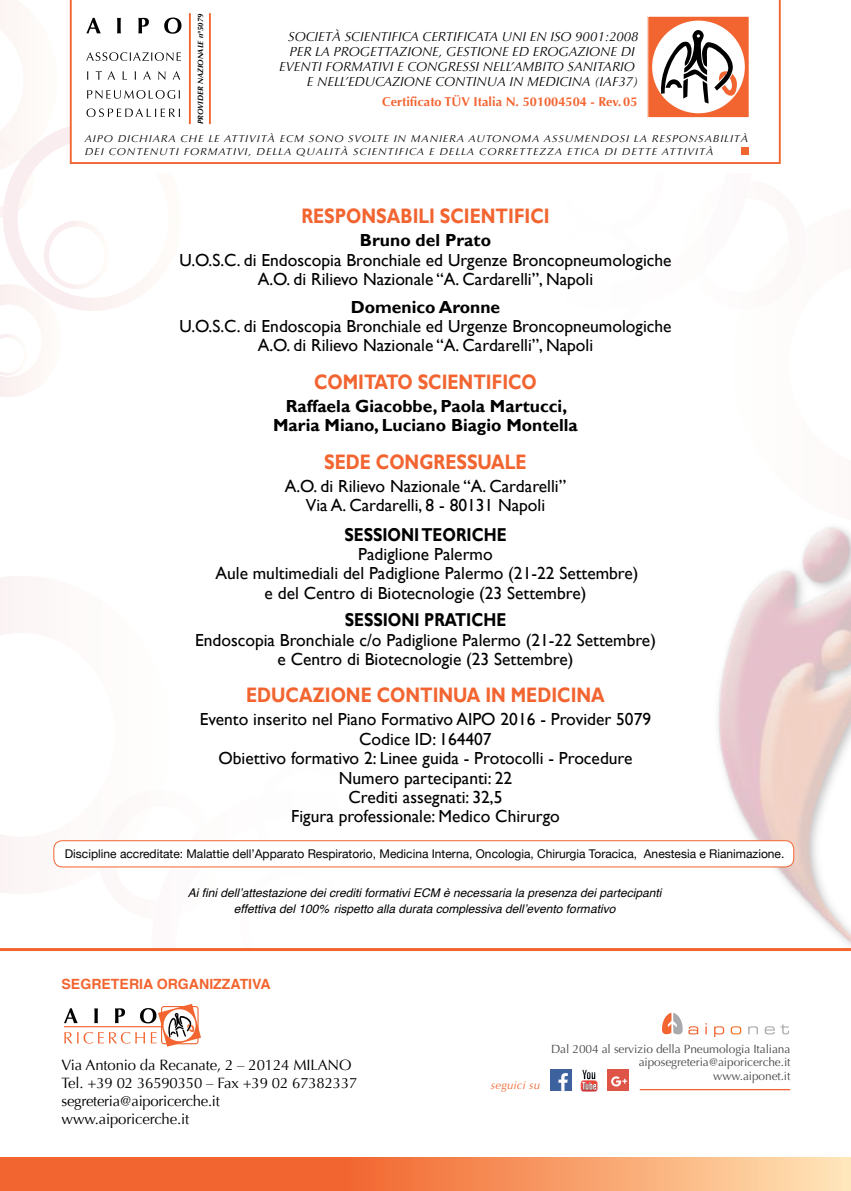
<style>
.page{position:relative;width:851px;height:1191px;background:#fff}
.page>*{position:absolute;margin:0;border:0;box-sizing:border-box;transform-origin:0 0}
.t1{font:700 21px "Gill Sans";color:#f26531;scale:.83 1}
.t2{font:700 18.6px "Gill Sans";color:#000;scale:.83 1}
.t3{font:17.4px/19.4px "Gill Sans";color:#000;text-align:center}
.t4{font:700 17.4px/19.4px "Gill Sans";color:#000;text-align:center}
.t5{font:15px/18px "Optima";letter-spacing:-.01em;color:#000}
.t6{font:700 14.2px "Helvetica";color:#f26531}
.t7{font:italic 13.2px/15px "Optima";color:#000;text-align:right}
.t8{font:700 12.8px "Optima";color:#f26531}
.t9{font:italic 12px/16px "Helvetica";color:#000;text-align:center}
.t10{font:12px "Helvetica Neue";color:#000}
.t11{font:12px/13.6px "Optima";letter-spacing:-.01em;color:#4d4d4f;text-align:right}
.t12{font:italic 11.4px "Optima";letter-spacing:.02em;color:#f26531}
.t13{font:italic 10px/13.2px "Optima";letter-spacing:.08em;color:#000;scale:1.09 1}
.t14{font:italic 700 7.8px "Optima";color:#000}
</style>
<div class="page">
<img style="left:706px;top:527px;width:144px;height:419px">
<svg style="left:0;top:576px;width:98px;height:317px"></svg>
<div style="left:54px;top:840px;width:739px;height:27px;background:#fff;border-radius:9px"></div>
<div style="left:53px;top:840px;width:741px;height:27px;border:1px solid #f26531;border-radius:9px"></div>
<hr style="left:0;top:948px;width:850px;height:3px;background:#f26531">
<svg style="left:64px;top:1003px;width:137px;height:43px"></svg>
<svg style="left:688px;top:1026px;width:10px;height:8px"></svg>
<svg style="left:714px;top:1026px;width:10px;height:11px"></svg>
<svg style="left:730px;top:1026px;width:11px;height:8px"></svg>
<svg style="left:748px;top:1026px;width:9px;height:8px"></svg>
<svg style="left:764px;top:1026px;width:10px;height:8px"></svg>
<svg style="left:780px;top:1024px;width:9px;height:10px"></svg>
<svg style="left:662px;top:1012px;width:20px;height:22px"></svg>
<hr style="left:639px;top:1089px;width:151px;height:1px;background:#f26531">
<img style="left:607px;top:1069px;width:21px;height:21px">
<svg style="left:611px;top:1076px;width:16px;height:10px"></svg>
<div style="left:550px;top:1069px;width:21px;height:22px;background:#3e629d"></div>
<svg style="left:558px;top:1073px;width:9px;height:18px"></svg>
<svg style="left:580px;top:1069px;width:17px;height:22px"></svg>
<svg style="left:0;top:1158px;width:850px;height:33px;background:#f68b57"></svg>
<svg style="left:0;top:0;width:139px;height:397px"></svg>
<svg style="left:69px;top:0;width:712px;height:164px"></svg>
<hr style="left:189px;top:13px;width:2px;height:111px;background:#f26531">
<hr style="left:209px;top:13px;width:2px;height:111px;background:#f26531">
<div style="left:741px;top:147px;width:7px;height:8px;background:#f26531"></div>
<p class="t14" style="left:196px;top:124px;width:112px;rotate:-90deg">PROVIDER NAZIONALE n°5079</p>
<p class="t7" style="left:279px;top:29px;width:360px">SOCIETÀ SCIENTIFICA CERTIFICATA UNI EN ISO 9001:2008<br>PER LA PROGETTAZIONE, GESTIONE ED EROGAZIONE DI EVENTI FORMATIVI E CONGRESSI NELL’AMBITO SANITARIO E NELL’EDUCAZIONE CONTINUA IN MEDICINA (IAF37)</p>
<p class="t8" style="left:382px;top:94px;width:257px">Certificato TÜV Italia N. 501004504 - Rev. 05</p>
<p class="t13" style="left:85px;top:132px;width:610px">AIPO DICHIARA CHE LE ATTIVITÀ ECM SONO SVOLTE IN MANIERA AUTONOMA ASSUMENDOSI LA RESPONSABILITÀ<br>DEI CONTENUTI FORMATIVI, DELLA QUALITÀ SCIENTIFICA E DELLA CORRETTEZZA ETICA DI DETTE ATTIVITÀ</p>
<p class="t1" style="left:301px;top:203px;width:300px">RESPONSABILI SCIENTIFICI</p>
<p class="t4" style="left:360px;top:231px;width:133px">Bruno del Prato</p>
<p class="t3" style="left:179px;top:250px;width:493px">U.O.S.C. di Endoscopia Bronchiale ed Urgenze Broncopneumologiche<br>A.O. di Rilievo Nazionale “A. Cardarelli”, Napoli</p>
<p class="t4" style="left:351px;top:297px;width:151px">Domenico Aronne</p>
<p class="t3" style="left:179px;top:317px;width:493px">U.O.S.C. di Endoscopia Bronchiale ed Urgenze Broncopneumologiche<br>A.O. di Rilievo Nazionale “A. Cardarelli”, Napoli</p>
<p class="t1" style="left:314px;top:369px;width:270px">COMITATO SCIENTIFICO</p>
<p class="t4" style="left:273px;top:397px;width:306px">Raffaela Giacobbe, Paola Martucci,<br>Maria Miano, Luciano Biagio Montella</p>
<p class="t1" style="left:324px;top:449px;width:245px">SEDE CONGRESSUALE</p>
<p class="t3" style="left:285px;top:477px;width:283px">A.O. di Rilievo Nazionale “A. Cardarelli”<br>Via A. Cardarelli, 8 - 80131 Napoli</p>
<p class="t2" style="left:344px;top:523px;width:197px">SESSIONI TEORICHE</p>
<p class="t3" style="left:215px;top:544px;width:424px">Padiglione Palermo<br>Aule multimediali del Padiglione Palermo (21-22 Settembre) e del Centro di Biotecnologie (23 Settembre)</p>
<p class="t2" style="left:345px;top:608px;width:196px">SESSIONI PRATICHE</p>
<p class="t3" style="left:195px;top:630px;width:462px">Endoscopia Bronchiale c/o Padiglione Palermo (21-22 Settembre) e Centro di Biotecnologie (23 Settembre)</p>
<p class="t1" style="left:246px;top:682px;width:434px">EDUCAZIONE CONTINUA IN MEDICINA</p>
<p class="t3" style="left:200px;top:710px;width:453px">Evento inserito nel Piano Formativo AIPO 2016 - Provider 5079<br>Codice ID: 164407<br>Obiettivo formativo 2: Linee guida - Protocolli - Procedure Numero partecipanti: 22<br>Crediti assegnati: 32,5<br>Figura professionale: Medico Chirurgo</p>
<p class="t10" style="left:65px;top:845px;width:721px">Discipline accreditate: Malattie dell’Apparato Respiratorio, Medicina Interna, Oncologia, Chirurgia Toracica, Anestesia e Rianimazione.</p>
<p class="t9" style="left:188px;top:885px;width:475px">Ai fini dell’attestazione dei crediti formativi ECM è necessaria la presenza dei partecipanti effettiva del 100% rispetto alla durata complessiva dell’evento formativo</p>
<p class="t6" style="left:62px;top:972px;width:211px">SEGRETERIA ORGANIZZATIVA</p>
<p class="t5" style="left:62px;top:1056px;width:297px">Via Antonio da Recanate, 2 – 20124 MILANO Tel. +39 02 36590350 – Fax +39 02 67382337 segreteria@aiporicerche.it<br>www.aiporicerche.it</p>
<p class="t12" style="left:491px;top:1078px;width:51px">seguici su</p>
<p class="t11" style="left:551px;top:1042px;width:241px">Dal 2004 al servizio della Pneumologia Italiana aiposegreteria@aiporicerche.it<br>www.aiponet.it</p>
</div>
